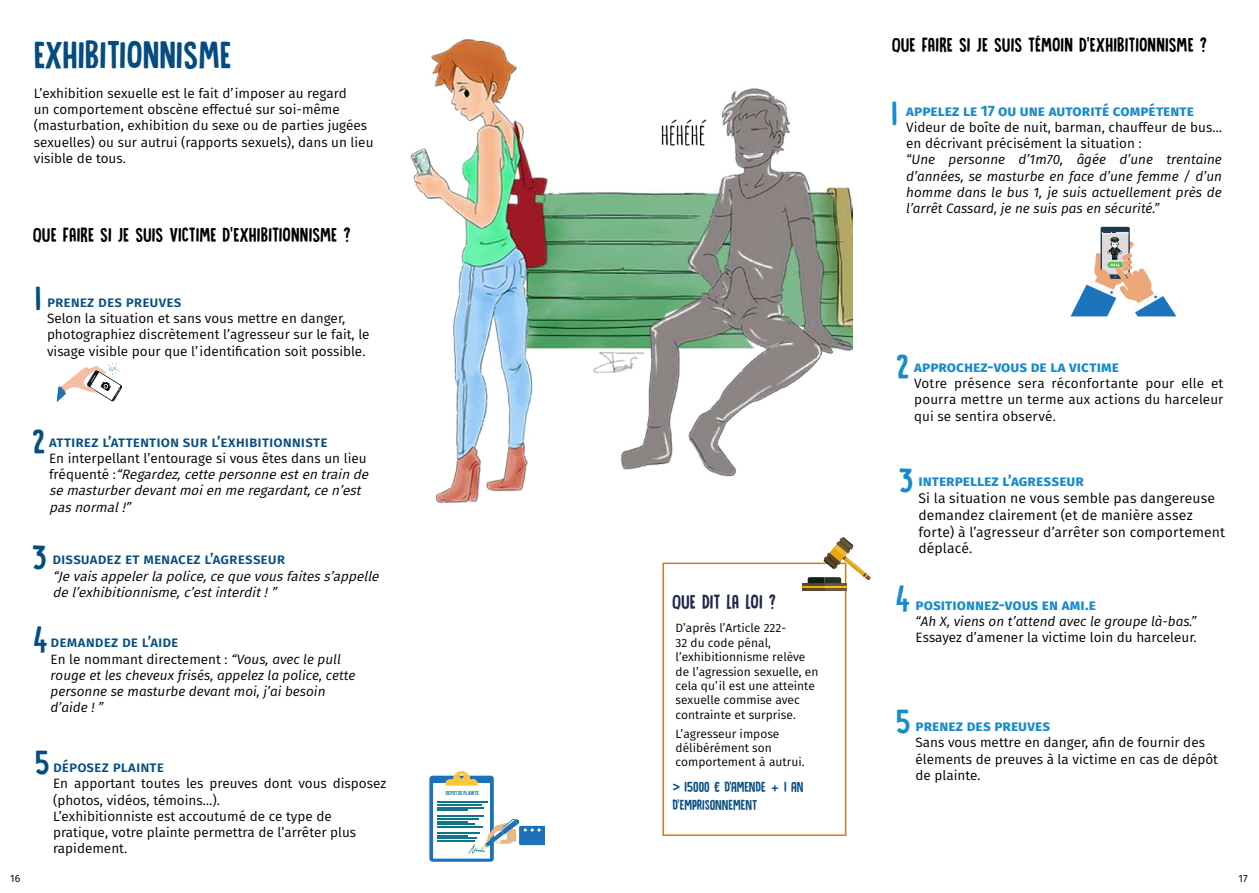
<style>
.page{position:relative;width:1259px;height:893px;background:#fff}
.page>*{position:absolute;margin:0;border:0;box-sizing:border-box;transform-origin:0 0}
.t1{font:40.95px "DK Canoodle";color:#054d80}
.t2{font:36px "DK Canoodle";color:#054d80}
.t3{font:36px "DK Canoodle";color:#178bcc}
.t4{font:25.5px "Hogfish DEMO";color:#054d80}
.t5{font:25.5px "Hogfish DEMO";color:#178bcc}
.t6{font:21px "DK Canoodle";letter-spacing:.005em;color:#000}
.t7{font:21px "DK Canoodle";color:#20274f}
.t8{font:700 15px "Fira Sans";letter-spacing:.005em;color:#178bcc}
.t9{font:500 15px "Fira Sans";color:#054d80}
.t10{font:15px/18px "DK Canoodle";color:#054d80}
.t11{font:13.95px/16.8px "Fira Sans";letter-spacing:.005em;color:#000}
.t12{font:13.5px/16.2px "Fira Sans";color:#000}
.t13{font:italic 13.5px/16.2px "Fira Sans";color:#000}
.t14{font:italic 13.5px/16.2px "Fira Sans";color:#000}
.t15{font:12px/14.4px "Fira Sans";color:#000}
.t16{font:10.5px "Fira Sans";color:#000}
.t17{font:4.5px "Bebas";letter-spacing:.015em;color:#0e7689}
.t18{font:4.5px "Fira Sans";color:#1f71b8}
.s1{font-style:normal}
.s2{font-family:"Fira Sans";font-weight:500}
.s3{font-family:"Pacifico"}
</style>
<div class="page">
<svg style="left:56px;top:362px;width:66px;height:41px"></svg>
<svg style="left:429px;top:771px;width:116px;height:91px"></svg>
<img style="left:410px;top:39px;width:442px;height:464px">
<div style="left:662px;top:563px;width:184px;height:273px;border:2px solid #dc761f"></div>
<div style="left:1100px;top:227px;width:29px;height:52px;background:#1b384c;border-radius:2px"></div>
<svg style="left:1070px;top:232px;width:106px;height:84px"></svg>
<svg style="left:824px;top:587px;width:22px;height:4px"></svg>
<svg style="left:802px;top:587px;width:22px;height:4px"></svg>
<svg style="left:802px;top:537px;width:69px;height:50px"></svg>
<h1 class="t1" style="left:34px;top:34px;width:199px">EXHIBITIONNISME</h1>
<p class="t12" style="left:34px;top:85px;width:341px">L’exhibition sexuelle est le fait d’imposer au regard<br>un comportement obscène effectué sur soi-même (masturbation, exhibition du sexe ou de parties jugées sexuelles) ou sur autrui (rapports sexuels), dans un lieu visible de tous.</p>
<h3 class="t6" style="left:33px;top:224px;width:319px">QUE FAIRE SI JE SUIS VICTIME D'EXHIBITIONNISME ?</h3>
<h2 class="t2" style="left:35px;top:280px;width:8px">1</h2>
<p class="t9" style="left:47px;top:290px;width:136px">prenez des preuves</p>
<p class="t12" style="left:47px;top:310px;width:324px">Selon la situation et sans vous mettre en danger, photographiez discrètement l’agresseur sur le fait, le visage visible pour que l’identification soit possible.</p>
<p class="t18" style="left:109px;top:366px;width:9px;rotate:-12deg">CLIC</p>
<h2 class="t2" style="left:32px;top:423px;width:15px">2</h2>
<p class="t9" style="left:49px;top:429px;width:280px">attirez l’attention sur l’exhibitionniste</p>
<p class="t14" style="left:49px;top:450px;width:325px"><span class="s1">En interpellant l’entourage si vous êtes dans un lieu f r é q u e n t é :</span> “Regardez,cettepersonneestentrainde semasturberdevantmoienmeregardant,cen’est pasnormal!”</p>
<h2 class="t2" style="left:32px;top:539px;width:16px">3</h2>
<p class="t9" style="left:52px;top:547px;width:234px">dissuadez et menacez l’agresseur</p>
<p class="t14" style="left:52px;top:567px;width:332px">“Jevaisappelerlapolice,cequevousfaitess’appelle del’exhibitionnisme,c’estinterdit!”</p>
<p class="t9" style="left:51px;top:630px;width:129px">demandez de l’aide</p>
<p class="t13" style="left:51px;top:650px;width:306px"><span class="s1">En le nommant directement :</span> “Vous, avec le pull rouge et les cheveux frisés, appelez la police, cette personne se masturbe devant moi, j’ai besoin d’aide ! ”</p>
<h3 class="t4" style="left:34px;top:628px;width:15px">4</h3>
<h2 class="t2" style="left:35px;top:745px;width:16px">5</h2>
<p class="t9" style="left:53px;top:755px;width:112px">déposez plainte</p>
<p class="t12" style="left:53px;top:775px;width:335px">En apportant toutes les preuves dont vous disposez (photos, vidéos, témoins…).<br>L’exhibitionniste est accoutumé de ce type de pratique, votre plainte permettra de l’arrêter plus rapidement.</p>
<p class="t17" style="left:446px;top:790px;width:35px">DEPOT DE PLAINTE</p>
<h3 class="t7" style="left:672px;top:591px;width:105px">QUE DIT LA LOI ?</h3>
<p class="t15" style="left:675px;top:621px;width:144px">D’après l’Article 222-<br>32 du code pénal, l’exhibitionnisme relève de l’agression sexuelle, en cela qu’il est une atteinte sexuelle commise avec contrainte et surprise.</p>
<p class="t15" style="left:675px;top:726px;width:130px">L’agresseur impose délibérément son comportement à autrui.</p>
<p class="t10" style="left:672px;top:778px;width:132px"><span class="s2">&gt;</span> 15000 € D’AMENDE <span class="s3">+</span> 1 AN<br>D’EMPRISONNEMENT</p>
<h3 class="t6" style="left:891px;top:34px;width:317px">QUE FAIRE SI JE SUIS TÉMOIN D'EXHIBITIONNISME ?</h3>
<h2 class="t3" style="left:891px;top:95px;width:8px">1</h2>
<p class="t8" style="left:906px;top:98px;width:289px">appelez le 17 ou une autorité compétente</p>
<p class="t12" style="left:906px;top:119px;width:317px">Videur de boîte de nuit, barman, chauffeur de bus… en décrivant précisément la situation :</p>
<p class="t13" style="left:906px;top:151px;width:317px;text-align:justify">“Une personne d’1m70, âgée d’une trentaine d’années, se masturbe en face d’une femme / d’un homme dans le bus 1, je suis actuellement près de l’arrêt Cassard, je ne suis pas en sécurité.”</p>
<h2 class="t3" style="left:896px;top:348px;width:15px">2</h2>
<p class="t8" style="left:914px;top:354px;width:206px">approchez-vous de la victime</p>
<p class="t12" style="left:914px;top:375px;width:311px;text-align:justify">Votre présence sera réconfortante pour elle et pourra mettre un terme aux actions du harceleur qui se sentira observé.</p>
<h2 class="t3" style="left:899px;top:462px;width:16px">3</h2>
<p class="t8" style="left:918px;top:468px;width:167px">interpellez l’agresseur</p>
<p class="t11" style="left:918px;top:489px;width:308px">Si la situation ne vous semble pas dangereuse demandez clairement (et de manière assez forte) à l’agresseur d’arrêter son comportement déplacé.</p>
<h3 class="t5" style="left:896px;top:587px;width:15px">4</h3>
<p class="t8" style="left:915px;top:592px;width:182px">positionnez-vous en ami.e</p>
<p class="t13" style="left:915px;top:613px;width:282px">“Ah X, viens on t’attend avec le groupe là-bas.”</p>
<p class="t12" style="left:915px;top:629px;width:283px">Essayez d’amener la victime loin du harceleur.</p>
<h2 class="t3" style="left:896px;top:703px;width:16px">5</h2>
<p class="t8" style="left:915px;top:713px;width:136px">prenez des preuves</p>
<p class="t12" style="left:915px;top:734px;width:304px">Sans vous mettre en danger, afin de fournir des élements de preuves à la victime en cas de dépôt de plainte.</p>
<p class="t16" style="left:10px;top:871px;width:12px">16</p>
<p class="t16" style="left:1238px;top:871px;width:11px">17</p>
</div>
